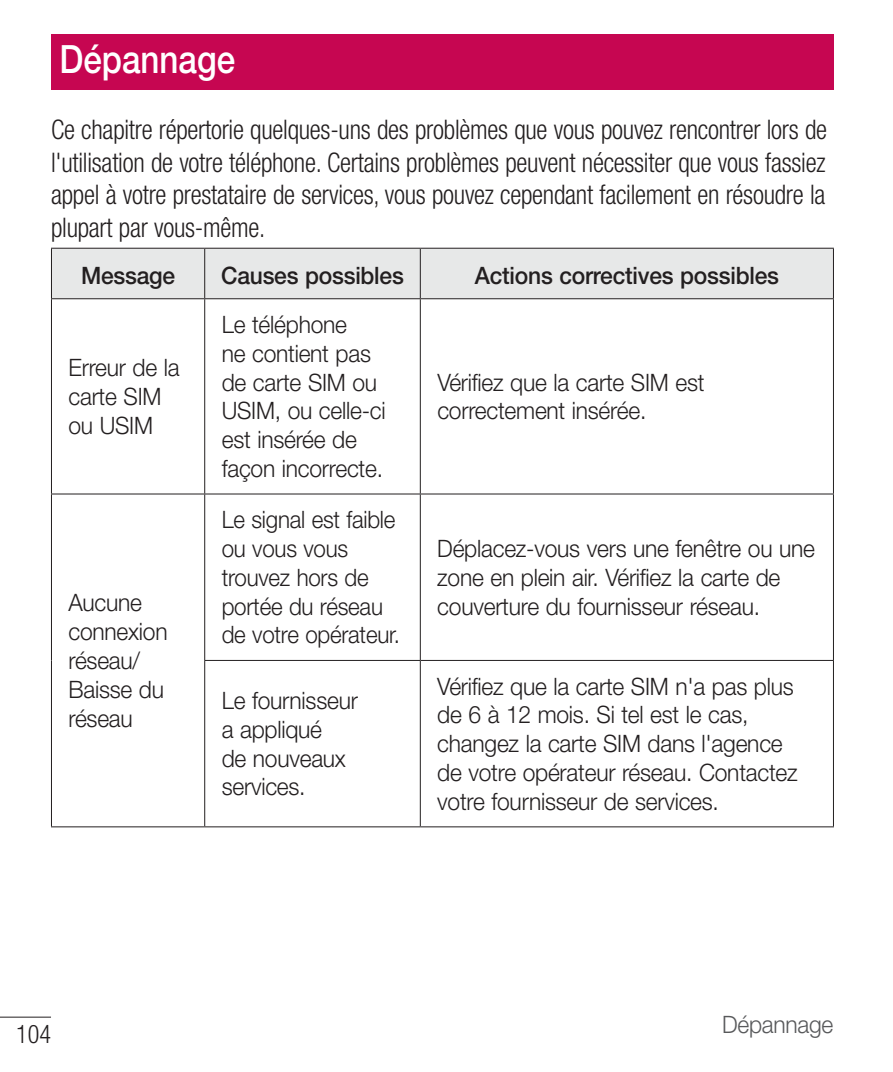
<style>
.page{position:relative;width:893px;height:1072px;background:#fff}
.page>*{position:absolute;margin:0;border:0;box-sizing:border-box;transform-origin:0 0}
.t1{font:500 39px "Helvetica Neue LT Pro";color:#fff;scale:.85 1}
.t2{font:300 condensed 27px/32.4px "Helvetica Neue LT Pro";letter-spacing:-.01em;color:#231f20;text-align:justify;scale:.95 1}
.t3{font:300 condensed 25.5px "Helvetica Neue LT Pro";color:#231f20;scale:.95 1}
.t4{font:300 24px/28.8px "Helvetica Neue LT Pro";letter-spacing:-.01em;color:#231f20;scale:.95 1}
.t5{font:300 24px/28.8px "Helvetica Neue LT Pro";letter-spacing:-.01em;color:#231f20;scale:.93 1}
.t6{font:500 24px "Helvetica Neue LT Pro";letter-spacing:-.01em;color:#231f20;scale:.95 1}
.t7{font:300 24px "Helvetica Neue LT Pro";letter-spacing:-.01em;color:#58595b;scale:.95 1}
</style>
<div class="page">
<hr style="left:0;top:1016px;width:51px;height:1px;background:#231f20">
<div style="left:51px;top:34px;width:782px;height:55px;background:#c60651"></div>
<div style="left:52px;top:249px;width:781px;height:49px;background:#e7e8e8"></div>
<hr style="left:51px;top:298px;width:154px;height:1px;background:#231f20">
<hr style="left:205px;top:298px;width:215px;height:1px;background:#231f20">
<hr style="left:420px;top:298px;width:414px;height:1px;background:#231f20">
<hr style="left:51px;top:299px;width:1px;height:194px;background:#231f20">
<hr style="left:204px;top:299px;width:1px;height:194px;background:#231f20">
<hr style="left:420px;top:299px;width:1px;height:194px;background:#231f20">
<hr style="left:833px;top:299px;width:1px;height:194px;background:#231f20">
<hr style="left:51px;top:493px;width:154px;height:1px;background:#231f20">
<hr style="left:51px;top:494px;width:1px;height:166px;background:#231f20">
<hr style="left:51px;top:660px;width:1px;height:166px;background:#231f20">
<hr style="left:205px;top:493px;width:215px;height:1px;background:#231f20">
<hr style="left:204px;top:494px;width:1px;height:166px;background:#231f20">
<hr style="left:420px;top:493px;width:414px;height:1px;background:#231f20">
<hr style="left:420px;top:494px;width:1px;height:166px;background:#231f20">
<hr style="left:833px;top:494px;width:1px;height:166px;background:#231f20">
<hr style="left:204px;top:660px;width:216px;height:1px;background:#231f20">
<hr style="left:204px;top:661px;width:1px;height:165px;background:#231f20">
<hr style="left:420px;top:660px;width:414px;height:1px;background:#231f20">
<hr style="left:420px;top:661px;width:1px;height:165px;background:#231f20">
<hr style="left:833px;top:661px;width:1px;height:165px;background:#231f20">
<hr style="left:51px;top:826px;width:154px;height:1px;background:#231f20">
<hr style="left:205px;top:826px;width:215px;height:1px;background:#231f20">
<hr style="left:420px;top:826px;width:414px;height:1px;background:#231f20">
<hr style="left:51px;top:248px;width:154px;height:1px;background:#231f20">
<hr style="left:51px;top:249px;width:1px;height:49px;background:#231f20">
<hr style="left:205px;top:248px;width:215px;height:1px;background:#231f20">
<hr style="left:204px;top:249px;width:1px;height:49px;background:#231f20">
<hr style="left:420px;top:248px;width:414px;height:1px;background:#231f20">
<hr style="left:420px;top:249px;width:1px;height:49px;background:#231f20">
<hr style="left:833px;top:249px;width:1px;height:49px;background:#231f20">
<h1 class="t1" style="left:60px;top:36px;width:208px">Dépannage</h1>
<p class="t2" style="left:51px;top:113px;width:818px">Ce chapitre répertorie quelques-uns des problèmes que vous pouvez rencontrer lors de l'utilisation de votre téléphone. Certains problèmes peuvent nécessiter que vous fassiez appel à votre prestataire de services, vous pouvez cependant facilement en résoudre la plupart par vous-même.</p>
<p class="t6" style="left:81px;top:261px;width:101px">Message</p>
<p class="t6" style="left:221px;top:261px;width:194px">Causes possibles</p>
<p class="t6" style="left:475px;top:261px;width:322px">Actions correctives possibles</p>
<p class="t4" style="left:68px;top:353px;width:118px">Erreur de la carte SIM ou USIM</p>
<p class="t4" style="left:68px;top:588px;width:106px">Aucune connexion réseau/<br>Baisse du réseau</p>
<p class="t4" style="left:222px;top:309px;width:174px">Le téléphone<br>ne contient pas de carte SIM ou<br>USIM, ou celle-ci est insérée de façon incorrecte.</p>
<p class="t5" style="left:222px;top:504px;width:193px">Le signal est faible ou vous vous trouvez hors de portée du réseau de votre opérateur.</p>
<p class="t4" style="left:222px;top:685px;width:145px">Le fournisseur a appliqué<br>de nouveaux services.</p>
<p class="t4" style="left:437px;top:367px;width:283px">Vérifiez que la carte SIM est correctement insérée.</p>
<p class="t4" style="left:437px;top:533px;width:399px">Déplacez-vous vers une fenêtre ou une zone en plein air. Vérifiez la carte de couverture du fournisseur réseau.</p>
<p class="t4" style="left:437px;top:671px;width:381px">Vérifiez que la carte SIM n'a pas plus de 6 à 12 mois. Si tel est le cas, changez la carte SIM dans l'agence de votre opérateur réseau. Contactez votre fournisseur de services.</p>
<p class="t3" style="left:16px;top:1019px;width:38px">104</p>
<p class="t7" style="left:722px;top:1009px;width:119px">Dépannage</p>
</div>
